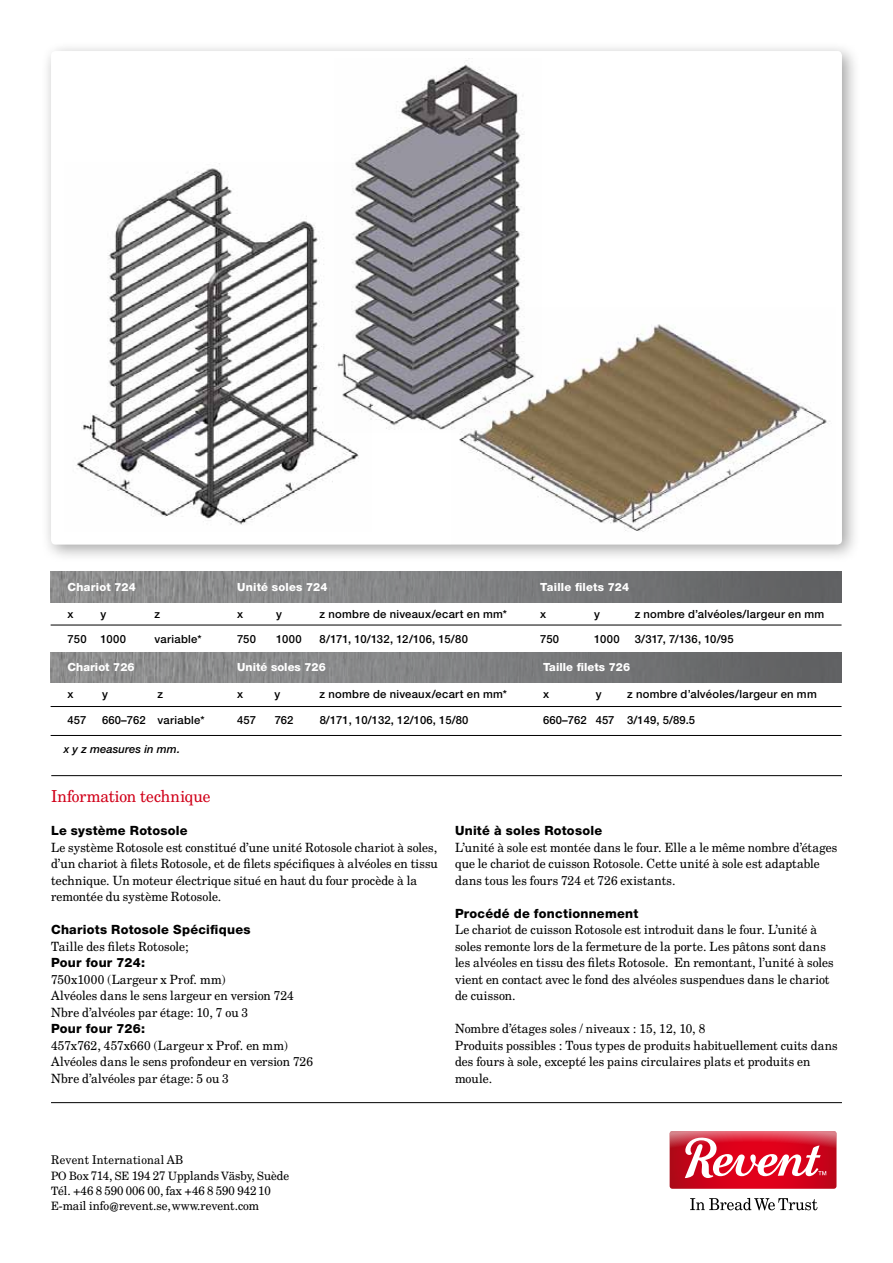
<style>
.page{position:relative;width:893px;height:1263px;background:#fff}
.page>*{position:absolute;margin:0;border:0;box-sizing:border-box;transform-origin:0 0}
.t1{font:16.5px "New Century Schoolbook JVD";letter-spacing:.005em;color:#d10019}
.t2{font:12.75px/16.5px "New Century Schoolbook JVD";letter-spacing:.01em;color:#000}
.t3{font:800 12.75px "Helvetica Neue LT Std";letter-spacing:.02em;color:#000}
.t4{font:12.3px/15.5px "New Century Schoolbook JVD";color:#000}
.t5{font:12px "New Century Schoolbook JVD";letter-spacing:.02em;color:#000}
.t6{font:500 11.25px "Helvetica Neue LT Std";letter-spacing:.02em;color:#000}
.t7{font:800 11.25px "Helvetica Neue LT Std";letter-spacing:.005em;color:#fff}
.t8{font:500 11.25px "Helvetica Neue LT Std";letter-spacing:-.03em;color:#000}
.t9{font:800 11.25px "Helvetica Neue LT Std";letter-spacing:.025em;color:#fff}
.t10{font:500 11.25px "Helvetica Neue LT Std";letter-spacing:-.01em;color:#000}
.t11{font:italic 500 11.25px "Helvetica Neue LT Std";letter-spacing:.005em;color:#000}
.s1{font-size:11.55px}
</style>
<div class="page">
<hr style="left:51px;top:1102px;width:791px;height:1px;background:#000">
<svg style="left:670px;top:1131px;width:166px;height:58px;background:#dc3f51"></svg>
<svg style="left:690px;top:1198px;width:127px;height:12px"></svg>
<div style="left:41px;top:41px;width:819px;height:522px;background:#000;opacity:.35"></div>
<div style="left:51px;top:51px;width:791px;height:494px;background:#fff;border-radius:5px"></div>
<img style="left:76px;top:163px;width:283px;height:362px">
<img style="left:334px;top:60px;width:190px;height:373px">
<img style="left:451px;top:307px;width:384px;height:238px">
<hr style="left:51px;top:775px;width:791px;height:1px;background:#000">
<svg style="left:51px;top:572px;width:790px;height:31px;background:#7d7e7f"></svg>
<svg style="left:51px;top:652px;width:790px;height:31px;background:#7d7e7f"></svg>
<hr style="left:51px;top:625px;width:790px;height:1px;background:#000">
<hr style="left:51px;top:706px;width:790px;height:1px;background:#000">
<hr style="left:51px;top:735px;width:790px;height:1px;background:#000">
<p class="t9" style="left:68px;top:580px;width:70px">Chariot 724</p>
<p class="t9" style="left:237px;top:580px;width:92px">Unité soles 724</p>
<p class="t7" style="left:540px;top:580px;width:91px">Taille filets 724</p>
<p class="t6" style="left:68px;top:607px;width:8px">x</p>
<p class="t6" style="left:101px;top:607px;width:7px">y</p>
<p class="t6" style="left:155px;top:607px;width:7px">z</p>
<p class="t6" style="left:237px;top:607px;width:8px">x</p>
<p class="t6" style="left:276px;top:607px;width:7px">y</p>
<p class="t6" style="left:320px;top:607px;width:189px">z nombre de niveaux/ecart en mm*</p>
<p class="t6" style="left:540px;top:607px;width:8px">x</p>
<p class="t6" style="left:594px;top:607px;width:7px">y</p>
<p class="t6" style="left:635px;top:607px;width:191px">z nombre d’alvéoles/largeur en mm</p>
<p class="t6" style="left:68px;top:632px;width:60px">750 1000</p>
<p class="t6" style="left:155px;top:632px;width:48px">variable*</p>
<p class="t6" style="left:237px;top:632px;width:20px">750</p>
<p class="t6" style="left:276px;top:632px;width:27px">1000</p>
<p class="t8" style="left:320px;top:632px;width:150px">8/171, 10/132, 12/106, 15/80</p>
<p class="t6" style="left:540px;top:632px;width:20px">750</p>
<p class="t6" style="left:594px;top:632px;width:27px">1000</p>
<p class="t10" style="left:635px;top:632px;width:101px">3/317, 7/136, 10/95</p>
<p class="t7" style="left:68px;top:660px;width:69px">Chariot 726</p>
<p class="t7" style="left:237px;top:660px;width:90px">Unité soles 726</p>
<p class="t7" style="left:543px;top:660px;width:88px">Taille filets 726</p>
<p class="t6" style="left:68px;top:687px;width:8px">x</p>
<p class="t6" style="left:102px;top:687px;width:7px">y</p>
<p class="t6" style="left:158px;top:687px;width:7px">z</p>
<p class="t6" style="left:237px;top:687px;width:8px">x</p>
<p class="t6" style="left:275px;top:687px;width:7px">y</p>
<p class="t6" style="left:320px;top:687px;width:189px">z nombre de niveaux/ecart en mm*</p>
<p class="t6" style="left:543px;top:687px;width:8px">x</p>
<p class="t6" style="left:596px;top:687px;width:7px">y</p>
<p class="t6" style="left:627px;top:687px;width:191px">z nombre d’alvéoles/largeur en mm</p>
<p class="t6" style="left:68px;top:713px;width:20px">457</p>
<p class="t6" style="left:102px;top:713px;width:104px">660–762 variable*</p>
<p class="t6" style="left:237px;top:713px;width:20px">457</p>
<p class="t6" style="left:275px;top:713px;width:20px">762</p>
<p class="t6" style="left:320px;top:713px;width:150px">8/171, 10/132, 12/106, 15/80</p>
<p class="t6" style="left:543px;top:713px;width:154px">660–762 457 3/149, 5/89.5</p>
<p class="t11" style="left:64px;top:742px;width:118px">x y z measures in mm.</p>
<p class="t1" style="left:51px;top:786px;width:161px">Information technique</p>
<p class="t3" style="left:51px;top:823px;width:138px">Le système Rotosole</p>
<p class="t2" style="left:51px;top:839px;width:388px">Le système Rotosole est constitué d’une unité Rotosole chariot à soles, d’un chariot à filets Rotosole, et de filets spécifiques à alvéoles en tissu technique. Un moteur électrique situé en haut du four procède à la remontée du système Rotosole.</p>
<p class="t3" style="left:51px;top:922px;width:201px">Chariots Rotosole Spécifiques</p>
<p class="t2" style="left:51px;top:938px;width:139px">Taille des filets Rotosole;</p>
<p class="t3" style="left:51px;top:955px;width:96px">Pour four 724:</p>
<p class="t2" style="left:51px;top:971px;width:244px">750x1000 (Largeur x Prof. mm)<br>Alvéoles dans le sens largeur en version 724<br>Nbre d’alvéoles par étage: 10, 7 ou 3</p>
<p class="t3" style="left:51px;top:1021px;width:96px">Pour four 726:</p>
<p class="t2" style="left:51px;top:1037px;width:264px">457x762, 457x660 (Largeur x Prof. en mm)<br>Alvéoles dans le sens profondeur en version 726<br>Nbre d’alvéoles par étage: 5 ou 3</p>
<p class="t3" style="left:455px;top:823px;width:149px">Unité à soles Rotosole</p>
<p class="t2" style="left:455px;top:839px;width:384px">L’unité à sole est montée dans le four. Elle a le même nombre d’étages que le chariot de cuisson Rotosole. Cette unité à sole est adaptable dans tous les fours 724 et 726 existants.</p>
<p class="t3" style="left:455px;top:906px;width:185px">Procédé de fonctionnement</p>
<p class="t2" style="left:455px;top:921px;width:380px">Le chariot de cuisson Rotosole est introduit dans le four. L’unité à soles remonte lors de la fermeture de la porte. Les pâtons sont dans les alvéoles en tissu des filets Rotosole. En remontant, l’unité à soles vient en contact avec le fond des alvéoles suspendues dans le chariot de cuisson.</p>
<p class="t2" style="left:455px;top:1020px;width:384px">Nombre d’étages soles / niveaux : 15, 12, 10, 8<br>Produits possibles : Tous types de produits habituellement cuits dans des fours à sole, excepté les pains circulaires plats et produits en moule.</p>
<p class="t5" style="left:51px;top:1153px;width:134px">Revent International AB</p>
<p class="t4" style="left:51px;top:1167px;width:240px"><span class="s1">PO B</span>ox 714, <span class="s1">SE</span> 194 27 <span class="s1">U</span>pplands <span class="s1">V</span>äsby, <span class="s1">S</span>uède<br><span class="s1">T</span>él. +46 8 590 006 00, fax +46 8 590 942 10<br><span class="s1">E</span>-mail info@revent.se, www.revent.com</p>
</div>
